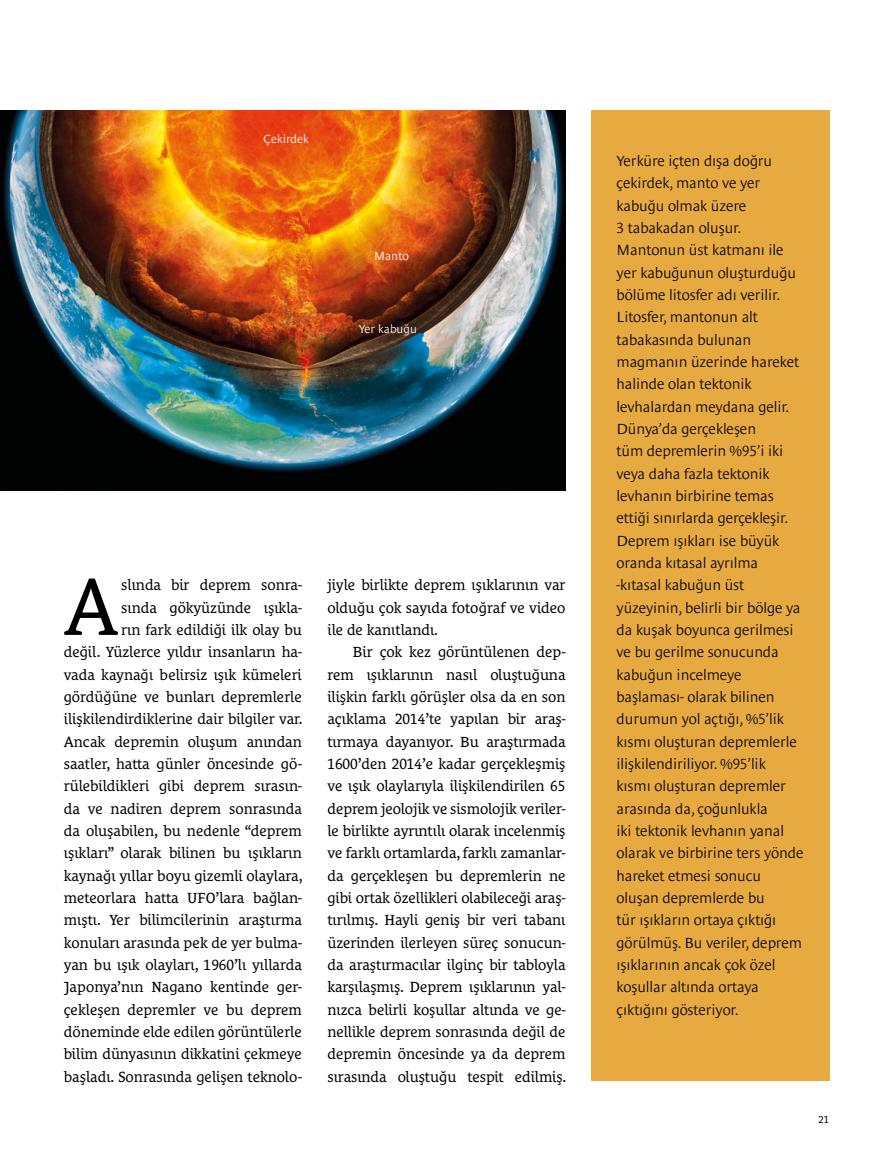
<style>
.page{position:relative;width:893px;height:1170px;background:#fff}
.page>*{position:absolute;margin:0;border:0;box-sizing:border-box;transform-origin:0 0}
.t1{font:81.15px "Le Monde Courrier Pro";color:#000}
.t2{font:15px/22.4px "Le Monde Courrier Pro";color:#000;text-align:justify}
.t3{font:300 15px/22.4px "Le Monde Sans Pro";letter-spacing:-.01em;color:#000}
.t4{font:300 12px "Le Monde Sans Pro";color:#fff}
.t5{font:10.35px "Le Monde Courrier Pro";color:#000}
</style>
<div class="page">
<div style="left:591px;top:111px;width:238px;height:969px;background:#e7aa41"></div>
<img style="left:0;top:111px;width:566px;height:379px">
<p class="t4" style="left:264px;top:129px;width:47px">Çekirdek</p>
<p class="t4" style="left:374px;top:247px;width:36px">Manto</p>
<p class="t4" style="left:359px;top:319px;width:60px">Yer kabuğu</p>
<h1 class="t1" style="left:64px;top:541px;width:56px">A</h1>
<p class="t2" style="left:64px;top:572px;width:240px;text-align:right">slında bir deprem sonra-<br>sında gökyüzünde ışıkla-<br>rın fark edildiği ilk olay bu<br>değil. Yüzlerce yıldır insanların ha&shy;vada kaynağı belirsiz ışık kümeleri gördüğüne ve bunları depremlerle ilişkilendirdiklerine dair bilgiler var.<br>Ancak depremin oluşum anından saatler, hatta günler öncesinde gö&shy;rülebildikleri gibi deprem sırasın&shy;da ve nadiren deprem sonrasında da oluşabilen, bu nedenle “deprem ışıkları” olarak bilinen bu ışıkların kaynağı yıllar boyu gizemli olaylara, meteorlara hatta UFO’lara bağlan&shy;mıştı. Yer bilimcilerinin araştırma konuları arasında pek de yer bulma&shy;yan bu ışık olayları, 1960’lı yıllarda Japonya’nın Nagano kentinde ger&shy;çekleşen depremler ve bu deprem döneminde elde edilen görüntülerle bilim dünyasının dikkatini çekmeye başladı. Sonrasında gelişen teknolo-</p>
<p class="t2" style="left:327px;top:572px;width:240px">jiyle birlikte deprem ışıklarının var olduğu çok sayıda fotoğraf ve video ile de kanıtlandı.</p>
<p class="t2" style="left:327px;top:639px;width:240px;text-indent:26px">Bir çok kez görüntülenen dep&shy;rem ışıklarının nasıl oluştuğuna ilişkin farklı görüşler olsa da en son açıklama 2014’te yapılan bir araş&shy;tırmaya dayanıyor. Bu araştırmada 1600’den 2014’e kadar gerçekleşmiş ve ışık olaylarıyla ilişkilendirilen 65 deprem jeolojik ve sismolojik veriler&shy;le birlikte ayrıntılı olarak incelenmiş ve farklı ortamlarda, farklı zamanlar&shy;da gerçekleşen bu depremlerin ne gibi ortak özellikleri olabileceği araş&shy;tırılmış. Hayli geniş bir veri tabanı üzerinden ilerleyen süreç sonucun&shy;da araştırmacılar ilginç bir tabloyla karşılaşmış. Deprem ışıklarının yal&shy;nızca belirli koşullar altında ve ge&shy;nellikle deprem sonrasında değil de depremin öncesinde ya da deprem sırasında oluştuğu tespit edilmiş.</p>
<p class="t3" style="left:617px;top:148px;width:189px">Yerküre içten dışa doğru çekirdek, manto ve yer kabuğu olmak üzere<br>3 tabakadan oluşur.<br>Mantonun üst katmanı ile yer kabuğunun oluşturduğu bölüme litosfer adı verilir.<br>Litosfer, mantonun alt tabakasında bulunan magmanın üzerinde hareket halinde olan tektonik levhalardan meydana gelir.<br>Dünya’da gerçekleşen<br>tüm depremlerin %95’i iki veya daha fazla tektonik levhanın birbirine temas ettiği sınırlarda gerçekleşir.<br>Deprem ışıkları ise büyük oranda kıtasal ayrılma -kıtasal kabuğun üst yüzeyinin, belirli bir bölge ya da kuşak boyunca gerilmesi ve bu gerilme sonucunda kabuğun incelmeye başlaması- olarak bilinen durumun yol açtığı, %5’lik kısmı oluşturan depremlerle ilişkilendiriliyor. %95’lik kısmı oluşturan depremler arasında da, çoğunlukla<br>iki tektonik levhanın yanal olarak ve birbirine ters yönde hareket etmesi sonucu oluşan depremlerde bu<br>tür ışıkların ortaya çıktığı görülmüş. Bu veriler, deprem ışıklarının ancak çok özel koşullar altında ortaya çıktığını gösteriyor.</p>
<p class="t5" style="left:818px;top:1110px;width:12px">21</p>
</div>
